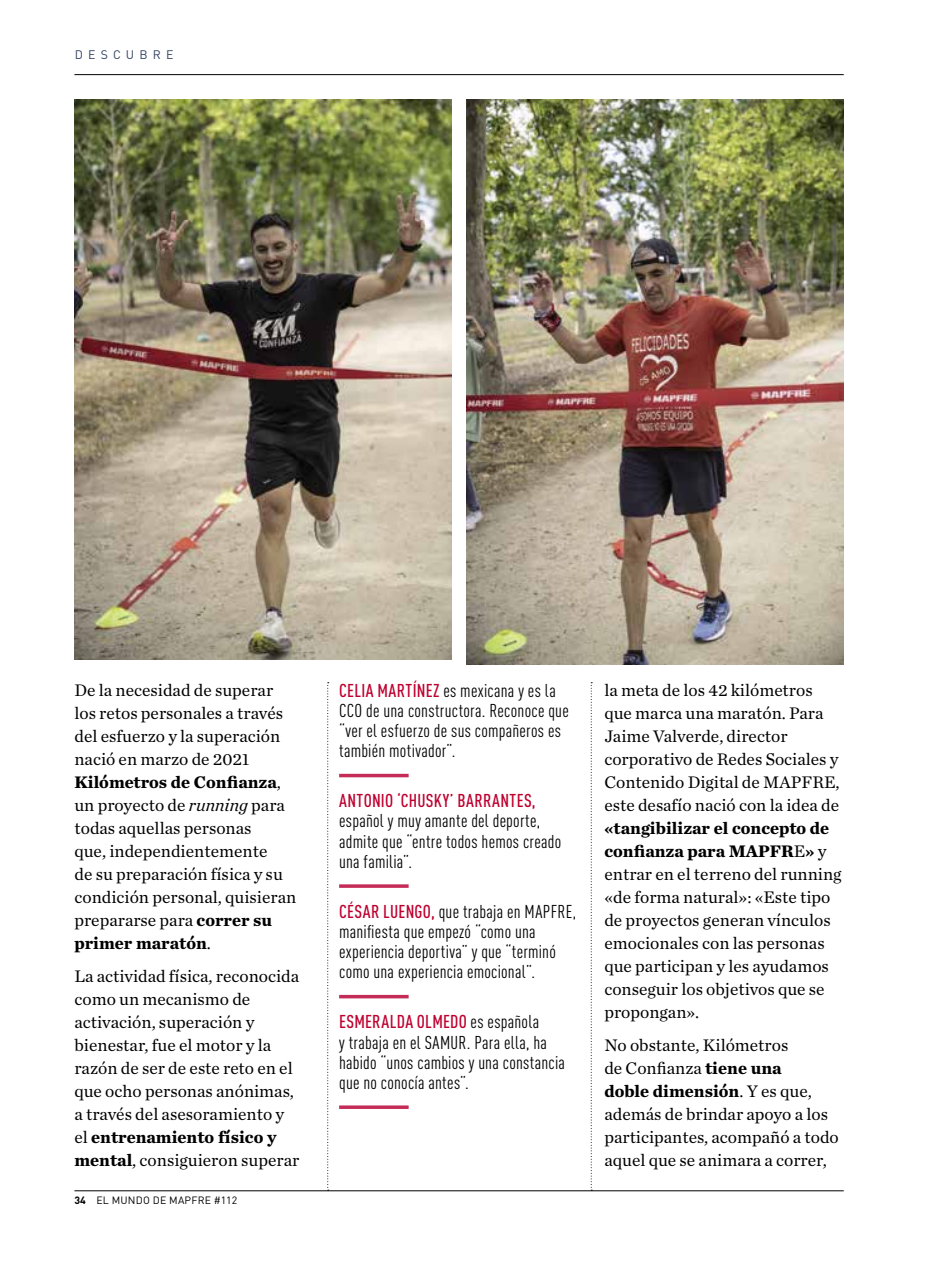
<style>
.page{position:relative;width:943px;height:1265px;background:#fff}
.page>*{position:absolute;margin:0;border:0;box-sizing:border-box;transform-origin:0 0}
.t1{font:18.38px/20.1px "DIN Cond";letter-spacing:.015em;color:#000}
.t2{font:500 18.38px "DIN Cond";letter-spacing:.02em;color:#be002f}
.t3{font:17.5px/22.9px "Chronicle Text G1";color:#000}
.t4{font:12.25px "DIN Pro";letter-spacing:.42em;color:#304160}
.t5{font:10.5px "DIN Pro";letter-spacing:.02em;color:#000}
.s1{font-weight:700}
.s2{font-style:italic}
.s3{font-weight:500;color:#be002f}
</style>
<div class="page">
<hr style="left:74px;top:74px;width:769px;height:1px;background:#000">
<hr style="left:74px;top:1190px;width:769px;height:1px;background:#000">
<svg style="left:590px;top:682px;width:2px;height:509px"></svg>
<svg style="left:327px;top:682px;width:2px;height:509px"></svg>
<hr style="left:339px;top:774px;width:69px;height:3px;background:#c42c57">
<svg style="left:339px;top:884px;width:69px;height:4px"></svg>
<hr style="left:339px;top:995px;width:69px;height:3px;background:#c42c57">
<svg style="left:339px;top:1105px;width:69px;height:4px"></svg>
<img style="left:74px;top:99px;width:377px;height:561px">
<img style="left:466px;top:99px;width:377px;height:566px">
<p class="t4" style="left:75px;top:44px;width:100px">DESCUBRE</p>
<p class="t3" style="left:74px;top:678px;width:223px">De la necesidad de superar los retos personales a través del esfuerzo y la superación nació en marzo de 2021<br><span class="s1">Kilómetros de Confianza</span>, un proyecto de <span class="s2">running</span> para todas aquellas personas<br>que, independientemente<br>de su preparación física y su condición personal, quisieran prepararse para <span class="s1">correr su primer maratón</span>.</p>
<p class="t3" style="left:74px;top:964px;width:226px">La actividad física, reconocida como un mecanismo de activación, superación y bienestar, fue el motor y la razón de ser de este reto en el que ocho personas anónimas, a través del asesoramiento y el <span class="s1">entrenamiento físico y mental</span>, consiguieron superar</p>
<p class="t5" style="left:74px;top:1191px;width:164px"><span class="s1">34</span> EL MUNDO DE MAPFRE #112</p>
<p class="t1" style="left:339px;top:680px;width:231px"><span class="s3">CELIA MARTÍNEZ</span> es mexicana y es la<br>CCO de una constructora. Reconoce que “ver el esfuerzo de sus compañeros es también motivador”.</p>
<p class="t2" style="left:339px;top:790px;width:198px">ANTONIO ‘CHUSKY’ BARRANTES,</p>
<p class="t1" style="left:339px;top:811px;width:224px">español y muy amante del deporte, admite que “entre todos hemos creado una familia”.</p>
<p class="t1" style="left:339px;top:901px;width:238px"><span class="s3">CÉSAR LUENGO,</span> que trabaja en MAPFRE, manifiesta que empezó “como una experiencia deportiva” y que “terminó como una experiencia emocional”.</p>
<p class="t1" style="left:339px;top:1012px;width:227px"><span class="s3">ESMERALDA OLMEDO</span> es española<br>y trabaja en el SAMUR. Para ella, ha habido “unos cambios y una constancia que no conocía antes”.</p>
<p class="t3" style="left:604px;top:678px;width:237px">la meta de los 42 kilómetros que marca una maratón. Para<br>Jaime Valverde, director corporativo de Redes Sociales y<br>Contenido Digital de MAPFRE, este desafío nació con la idea de</p>
<p class="t3" style="left:604px;top:816px;width:239px"><span class="s1">«tangibilizar el concepto de confianza para MAPFR</span>E<span class="s1">»</span> y entrar en el terreno del running «de forma natural»: «Este tipo de proyectos generan vínculos emocionales con las personas que participan y les ayudamos conseguir los objetivos que se propongan».</p>
<p class="t3" style="left:604px;top:1033px;width:236px">No obstante, Kilómetros<br>de Confianza <span class="s1">tiene una<br>doble dimensión</span>. Y es que, además de brindar apoyo a los participantes, acompañó a todo aquel que se animara a correr,</p>
</div>
